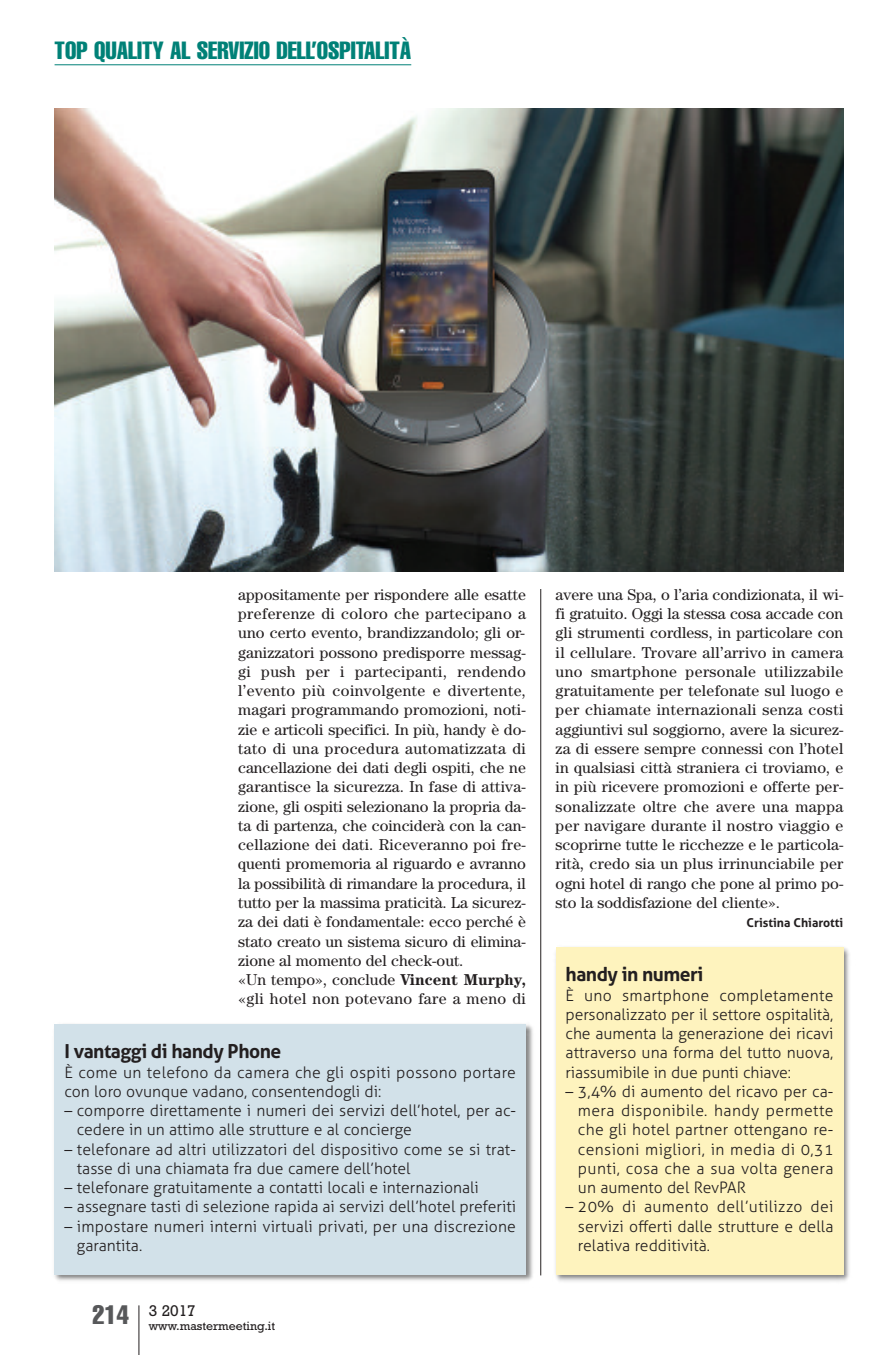
<style>
.page{position:relative;width:893px;height:1355px;background:#fff}
.page>*{position:absolute;margin:0;border:0;box-sizing:border-box;transform-origin:0 0}
.t1{font:extra-condensed 24.5px "Helvetica";color:#008177}
.t2{font:700 19.25px "Aller";letter-spacing:-.025em;color:#231f20}
.t3{font:15.75px/19.2px "Century";color:#231f20}
.t4{font:300 15.75px/19.2px "Aller";color:#231f20}
.t5{font:15.75px "Rockwell";color:#231f20}
.t6{font:12.25px "Rockwell";color:#231f20}
.t7{font:700 12.25px "Aller";color:#231f20}
.s1{font-weight:700}
</style>
<div class="page">
<hr style="left:138px;top:1305px;width:1px;height:49px;background:#231f20">
<hr style="left:55px;top:64px;width:356px;height:1px;background:#008177">
<hr style="left:540px;top:589px;width:1px;height:686px;background:#231f20">
<img style="left:555px;top:947px;width:294px;height:335px">
<div style="left:556px;top:947px;width:287px;height:327px;background:#fef3be"></div>
<img style="left:54px;top:1024px;width:479px;height:257px">
<div style="left:55px;top:1024px;width:471px;height:250px;background:#d2e1e9"></div>
<img style="left:55px;top:108px;width:788px;height:464px">
<h1 class="t1" style="left:55px;top:42px;width:358px">TOP QUALITY AL SERVIZIO DELL’OSPITALITÀ</h1>
<p class="t3" style="left:238px;top:586px;width:289px">appositamente per rispondere alle esatte preferenze di coloro che partecipano a uno certo evento, brandizzandolo; gli or&shy;ganizzatori possono predisporre messag&shy;gi push per i partecipanti, rendendo l’evento più coinvolgente e divertente, magari programmando promozioni, noti&shy;zie e articoli specifici. In più, handy è do&shy;tato di una procedura automatizzata di cancellazione dei dati degli ospiti, che ne garantisce la sicurezza. In fase di attiva&shy;zione, gli ospiti selezionano la propria da&shy;ta di partenza, che coinciderà con la can&shy;cellazione dei dati. Riceveranno poi fre&shy;quenti promemoria al riguardo e avranno la possibilità di rimandare la procedura, il tutto per la massima praticità. La sicurez&shy;za dei dati è fondamentale: ecco perché è stato creato un sistema sicuro di elimina&shy;zione al momento del check-out.<br>«Un tempo», conclude <span class="s1">Vincent Murphy, </span>«gli hotel non potevano fare a meno di</p>
<p class="t2" style="left:64px;top:1039px;width:218px">I vantaggi di handy Phone</p>
<p class="t4" style="left:64px;top:1062px;width:453px">È come un telefono da camera che gli ospiti possono portare con loro ovunque vadano, consentendogli di:</p>
<p class="t4" style="left:77px;top:1100px;width:441px;text-indent:-12px">– comporre direttamente i numeri dei servizi dell’hotel, per ac&shy;cedere in un attimo alle strutture e al concierge</p>
<p class="t4" style="left:77px;top:1139px;width:441px;text-indent:-12px">– telefonare ad altri utilizzatori del dispositivo come se si trat&shy;tasse di una chiamata fra due camere dell’hotel</p>
<p class="t4" style="left:65px;top:1177px;width:416px">– telefonare gratuitamente a contatti locali e internazionali</p>
<p class="t4" style="left:65px;top:1197px;width:453px">– assegnare tasti di selezione rapida ai servizi dell’hotel preferiti</p>
<p class="t4" style="left:77px;top:1216px;width:441px;text-indent:-12px">– impostare numeri interni virtuali privati, per una discrezione garantita.</p>
<p class="t6" style="left:92px;top:1321px;width:184px"><sup>214</sup> www.mastermeeting.it</p>
<p class="t5" style="left:149px;top:1305px;width:49px">3 2017</p>
<p class="t3" style="left:556px;top:586px;width:289px;text-align:justify">avere una Spa, o l’aria condizionata, il wi&shy;fi gratuito. Oggi la stessa cosa accade con gli strumenti cordless, in particolare con il cellulare. Trovare all’arrivo in camera uno smartphone personale utilizzabile gratuitamente per telefonate sul luogo e per chiamate internazionali senza costi aggiuntivi sul soggiorno, avere la sicurez&shy;za di essere sempre connessi con l’hotel in qualsiasi città straniera ci troviamo, e in più ricevere promozioni e offerte per&shy;sonalizzate oltre che avere una mappa per navigare durante il nostro viaggio e scoprirne tutte le ricchezze e le particola&shy;rità, credo sia un plus irrinunciabile per ogni hotel di rango che pone al primo po&shy;sto la soddisfazione del cliente».</p>
<p class="t7" style="left:747px;top:915px;width:98px">Cristina Chiarotti</p>
<p class="t2" style="left:566px;top:962px;width:139px">handy in numeri</p>
<p class="t4" style="left:566px;top:985px;width:269px;text-align:justify">È uno smartphone completamente personalizzato per il settore ospitalità, che aumenta la generazione dei ricavi attraverso una forma del tutto nuova, riassumibile in due punti chiave:</p>
<p class="t4" style="left:578px;top:1081px;width:257px;text-align:justify;text-indent:-12px">– 3,4% di aumento del ricavo per ca&shy;mera disponibile. handy permette che gli hotel partner ottengano re&shy;censioni migliori, in media di 0,31 punti, cosa che a sua volta genera un aumento del RevPAR</p>
<p class="t4" style="left:578px;top:1197px;width:257px;text-align:justify;text-indent:-12px">– 20% di aumento dell’utilizzo dei servizi offerti dalle strutture e della relativa redditività.</p>
</div>
